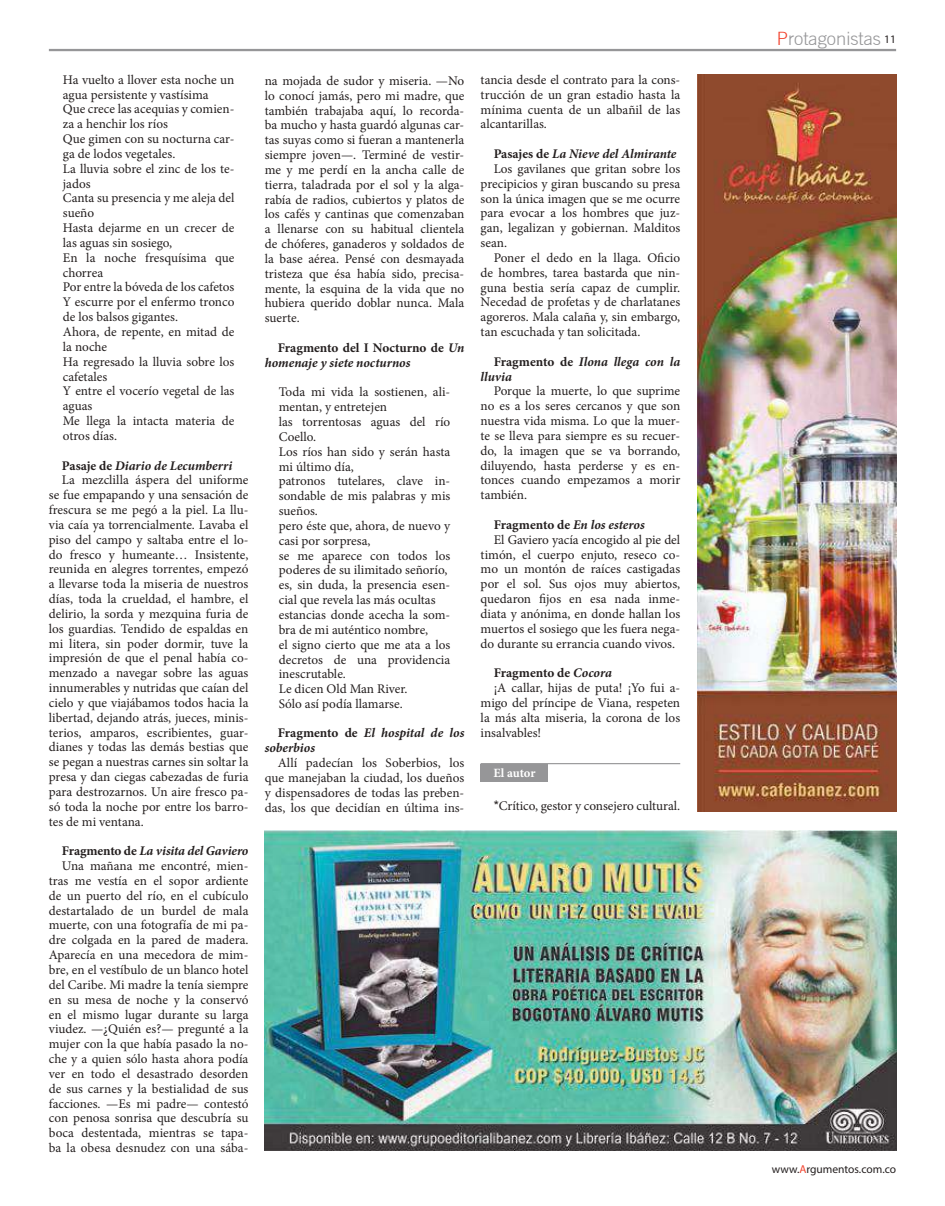
<style>
.page{position:relative;width:945px;height:1206px;background:#fff}
.page>*{position:absolute;margin:0;border:0;box-sizing:border-box;transform-origin:0 0}
.t1{font:300 18.45px "Trade Gothic";color:#969698}
.t2{font:13.28px/14.8px "Minion Pro";color:#241f1f;text-align:justify}
.t3{font:italic 700 13.28px/14.8px "Minion Pro";color:#241f1f}
.t4{font:700 13.28px "Minion Pro";color:#241f1f}
.t5{font:700 12.6px "Minion Pro";letter-spacing:-.01em;color:#fff}
.t6{font:11.47px "Myriad Pro";color:#241f1f}
.s1{font-style:normal}
.s2{font-weight:700}
.s3{font-weight:700;font-style:italic}
.s4{font-style:italic}
.s5{font-family:"Arial"}
.s6{color:#f2412c}
.s7{font-family:"Myriad Pro";font-weight:400;font-size:11.47px;color:#241f1f}
</style>
<div class="page">
<hr style="left:49px;top:49px;width:847px;height:2px;background:#969698">
<img style="left:265px;top:830px;width:631px;height:320px">
<img style="left:697px;top:75px;width:199px;height:736px">
<div style="left:481px;top:763px;width:67px;height:18px;background:#969698"></div>
<hr style="left:481px;top:763px;width:199px;height:1px;background:#969698">
<p class="t2" style="left:63px;top:73px;width:173px;text-align:left">Ha vuelto a llover esta noche un agua persistente y vastísima<br>Que crece las acequias y comien&shy;za a henchir los ríos<br>Que gimen con su nocturna car&shy;ga de lodos vegetales.<br>La lluvia sobre el zinc de los te&shy;jados<br>Canta su presencia y me aleja del sueño<br>Hasta dejarme en un crecer de las aguas sin sosiego,<br>En la noche fresquísima que chorrea<br>Por entre la bóveda de los cafetos<br>Y escurre por el enfermo tronco de los balsos gigantes.<br>Ahora, de repente, en mitad de la noche<br>Ha regresado la lluvia sobre los cafetales<br>Y entre el vocerío vegetal de las aguas<br>Me llega la intacta materia de otros días.</p>
<p class="t3" style="left:62px;top:459px;width:172px"><span class="s1">Pasaje de</span> Diario de Lecumberri</p>
<p class="t2" style="left:62px;top:473px;width:188px">La mezclilla áspera del uniforme</p>
<p class="t2" style="left:49px;top:488px;width:201px">se fue empapando y una sensación de</p>
<p class="t2" style="left:49px;top:503px;width:201px">frescura se me pegó a la piel. La llu-</p>
<p class="t2" style="left:49px;top:518px;width:201px">via caía ya torrencialmente. Lavaba el</p>
<p class="t2" style="left:49px;top:532px;width:201px">piso del campo y saltaba entre el lo-</p>
<p class="t2" style="left:49px;top:547px;width:201px">do fresco y humeante… Insistente,</p>
<p class="t2" style="left:49px;top:562px;width:201px">reunida en alegres torrentes, empezó</p>
<p class="t2" style="left:49px;top:577px;width:201px">a llevarse toda la miseria de nuestros</p>
<p class="t2" style="left:49px;top:592px;width:201px">días, toda la crueldad, el hambre, el</p>
<p class="t2" style="left:49px;top:607px;width:201px">delirio, la sorda y mezquina furia de</p>
<p class="t2" style="left:49px;top:621px;width:201px">los guardias. Tendido de espaldas en</p>
<p class="t2" style="left:49px;top:636px;width:201px">mi litera, sin poder dormir, tuve la</p>
<p class="t2" style="left:49px;top:651px;width:201px">impresión de que el penal había co-</p>
<p class="t2" style="left:49px;top:666px;width:201px">menzado a navegar sobre las aguas</p>
<p class="t2" style="left:49px;top:681px;width:201px">innumerables y nutridas que caían del</p>
<p class="t2" style="left:49px;top:696px;width:201px">cielo y que viajábamos todos hacia la</p>
<p class="t2" style="left:49px;top:710px;width:201px">libertad, dejando atrás, jueces, minis-</p>
<p class="t2" style="left:49px;top:725px;width:201px">terios, amparos, escribientes, guar-</p>
<p class="t2" style="left:49px;top:740px;width:201px">dianes y todas las demás bestias que</p>
<p class="t2" style="left:49px;top:755px;width:201px">se pegan a nuestras carnes sin soltar la</p>
<p class="t2" style="left:49px;top:770px;width:201px">presa y dan ciegas cabezadas de furia</p>
<p class="t2" style="left:49px;top:785px;width:201px">para destrozarnos. Un aire fresco pa-</p>
<p class="t2" style="left:49px;top:799px;width:201px">só toda la noche por entre los barro-</p>
<p class="t2" style="left:49px;top:814px;width:96px">tes de mi ventana.</p>
<p class="t2" style="left:49px;top:844px;width:201px;text-align:right"><span class="s2">Fragmento de</span> <span class="s3">La visita del Gaviero </span>Una mañana me encontré, mien&shy;tras me vestía en el sopor ardiente de un puerto del río, en el cubículo destartalado de un burdel de mala muerte, con una fotografía de mi pa&shy;dre colgada en la pared de madera.<br>Aparecía en una mecedora de mim&shy;bre, en el vestíbulo de un blanco hotel del Caribe. Mi madre la tenía siempre en su mesa de noche y la conservó en el mismo lugar durante su larga viudez. —¿Quién es?— pregunté a la mujer con la que había pasado la no&shy;che y a quien sólo hasta ahora podía ver en todo el desastrado desorden de sus carnes y la bestialidad de sus facciones. —Es mi padre— contestó con penosa sonrisa que descubría su boca destentada, mientras se tapa&shy;ba la obesa desnudez con una sába-</p>
<p class="t2" style="left:265px;top:74px;width:201px">na mojada de sudor y miseria. —No lo conocí jamás, pero mi madre, que también trabajaba aquí, lo recorda&shy;ba mucho y hasta guardó algunas car&shy;tas suyas como si fueran a mantenerla siempre joven—. Terminé de vestir&shy;me y me perdí en la ancha calle de tierra, taladrada por el sol y la alga&shy;rabía de radios, cubiertos y platos de los cafés y cantinas que comenzaban a llenarse con su habitual clientela de chóferes, ganaderos y soldados de la base aérea. Pensé con desmayada tristeza que ésa había sido, precisa&shy;mente, la esquina de la vida que no hubiera querido doblar nunca. Mala suerte.</p>
<p class="t3" style="left:265px;top:341px;width:201px;text-indent:13px"><span class="s1">Fragmento del I Nocturno de</span> Un homenaje y siete nocturnos</p>
<p class="t2" style="left:279px;top:385px;width:173px;text-align:left">Toda mi vida la sostienen, ali&shy;mentan, y entretejen<br>las torrentosas aguas del río<br>Coello.<br>Los ríos han sido y serán hasta mi último día,<br>patronos tutelares, clave in&shy;sondable de mis palabras y mis sueños.<br>pero éste que, ahora, de nuevo y casi por sorpresa,<br>se me aparece con todos los poderes de su ilimitado señorío, es, sin duda, la presencia esen&shy;cial que revela las más ocultas estancias donde acecha la som&shy;bra de mi auténtico nombre,<br>el signo cierto que me ata a los decretos de una providencia inescrutable.<br>Le dicen Old Man River.<br>Sólo así podía llamarse.</p>
<p class="t3" style="left:265px;top:727px;width:201px;text-indent:13px"><span class="s1">Fragmento de</span> El hospital de los soberbios</p>
<p class="t2" style="left:265px;top:756px;width:201px;text-indent:13px">Allí padecían los Soberbios, los que manejaban la ciudad, los dueños y dispensadores de todas las preben&shy;das, los que decidían en última ins-</p>
<p class="t2" style="left:481px;top:73px;width:201px">tancia desde el contrato para la cons&shy;trucción de un gran estadio hasta la mínima cuenta de un albañil de las alcantarillas.</p>
<p class="t3" style="left:494px;top:148px;width:184px"><span class="s1">Pasajes de</span> La Nieve del Almirante</p>
<p class="t2" style="left:494px;top:162px;width:188px">Los gavilanes que gritan sobre los</p>
<p class="t2" style="left:481px;top:177px;width:201px">precipicios y giran buscando su presa</p>
<p class="t2" style="left:481px;top:191px;width:201px">son la única imagen que se me ocurre</p>
<p class="t2" style="left:481px;top:206px;width:201px">para evocar a los hombres que juz-</p>
<p class="t2" style="left:481px;top:221px;width:201px">gan, legalizan y gobiernan. Malditos</p>
<p class="t2" style="left:481px;top:236px;width:28px">sean.</p>
<p class="t2" style="left:494px;top:251px;width:188px">Poner el dedo en la llaga. Oficio</p>
<p class="t2" style="left:481px;top:266px;width:201px">de hombres, tarea bastarda que nin-</p>
<p class="t2" style="left:481px;top:280px;width:201px">guna bestia sería capaz de cumplir.</p>
<p class="t2" style="left:481px;top:295px;width:201px">Necedad de profetas y de charlatanes</p>
<p class="t2" style="left:481px;top:310px;width:201px">agoreros. Mala calaña y, sin embargo,</p>
<p class="t2" style="left:481px;top:325px;width:161px">tan escuchada y tan solicitada.</p>
<p class="t3" style="left:481px;top:355px;width:201px;text-indent:13px"><span class="s1">Fragmento de</span> Ilona llega con la lluvia</p>
<p class="t2" style="left:481px;top:384px;width:201px;text-indent:13px">Porque la muerte, lo que suprime no es a los seres cercanos y que son nuestra vida misma. Lo que la muer&shy;te se lleva para siempre es su recuer&shy;do, la imagen que se va borrando, diluyendo, hasta perderse y es en&shy;tonces cuando empezamos a morir también.</p>
<p class="t3" style="left:494px;top:518px;width:153px"><span class="s1">Fragmento de</span> En los esteros</p>
<p class="t2" style="left:494px;top:533px;width:188px">El Gaviero yacía encogido al pie del</p>
<p class="t2" style="left:481px;top:547px;width:201px">timón, el cuerpo enjuto, reseco co-</p>
<p class="t2" style="left:481px;top:562px;width:201px">mo un montón de raíces castigadas</p>
<p class="t2" style="left:481px;top:577px;width:201px">por el sol. Sus ojos muy abiertos,</p>
<p class="t2" style="left:481px;top:592px;width:201px">quedaron fijos en esa nada inme-</p>
<p class="t2" style="left:481px;top:607px;width:201px">diata y anónima, en donde hallan los</p>
<p class="t2" style="left:481px;top:622px;width:201px">muertos el sosiego que les fuera nega-</p>
<p class="t2" style="left:481px;top:636px;width:196px">do durante su errancia cuando vivos.</p>
<p class="t4" style="left:494px;top:668px;width:120px">Fragmento de <span class="s4">Cocora</span></p>
<p class="t2" style="left:494px;top:681px;width:188px">¡A callar, hijas de puta! ¡Yo fui a-</p>
<p class="t2" style="left:481px;top:696px;width:201px">migo del príncipe de Viana, respeten</p>
<p class="t2" style="left:481px;top:711px;width:201px">la más alta miseria, la corona de los</p>
<p class="t2" style="left:481px;top:725px;width:62px">insalvables!</p>
<p class="t5" style="left:493px;top:768px;width:44px">El autor</p>
<p class="t2" style="left:494px;top:799px;width:188px"><span class="s5">*</span>Crítico, gestor y consejero cultural.</p>
<h1 class="t1" style="left:777px;top:31px;width:121px"><span class="s6">P</span>rotagonistas <span class="s7">11</span></h1>
<p class="t6" style="left:772px;top:1164px;width:126px">www.<span class="s6">A</span>rgumentos.com.co</p>
</div>
